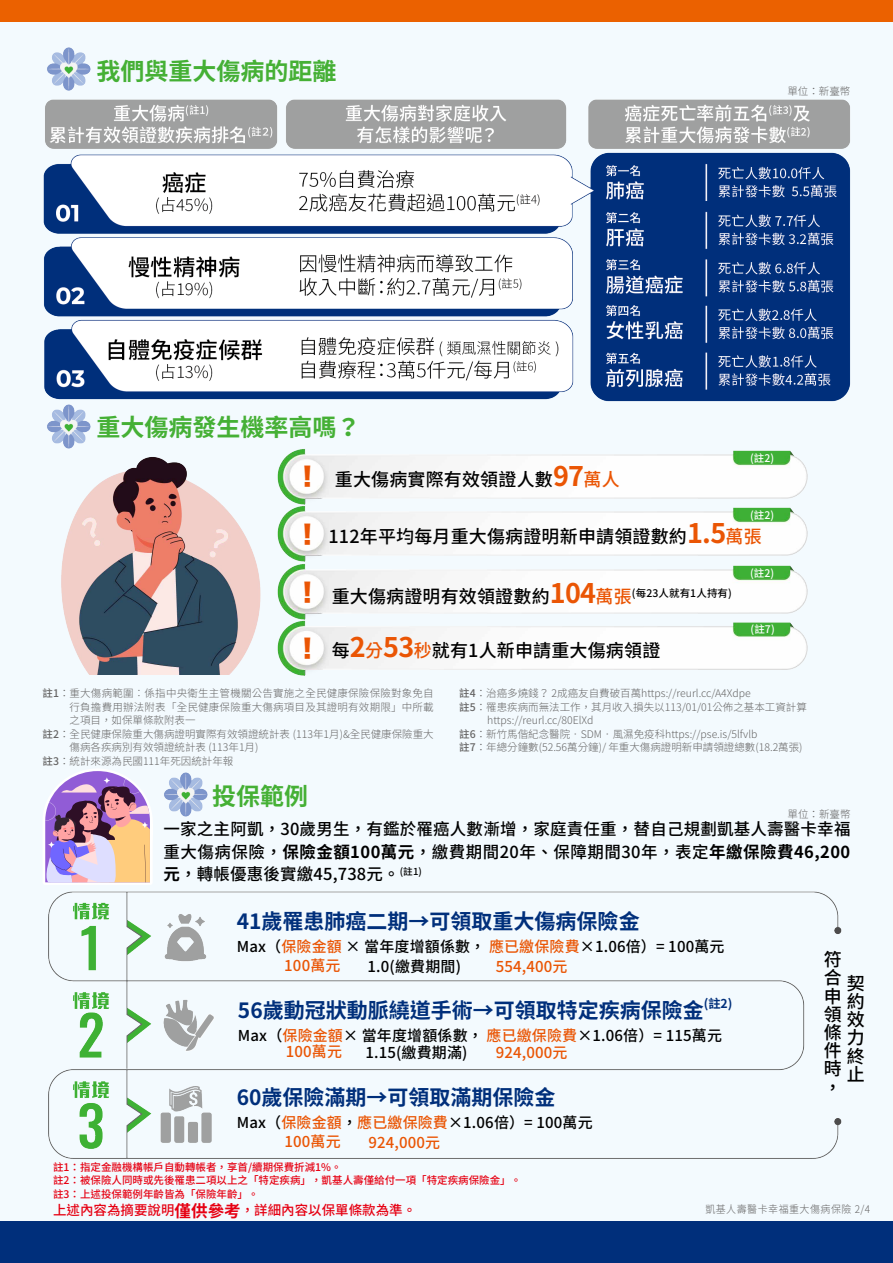
<style>
.page{position:relative;width:893px;height:1263px;background:#f3fafe}
.page>*{position:absolute;margin:0;border:0;box-sizing:border-box;transform-origin:0 0}
.t1{font:25.5px "Hira Kaku Std W8";color:#ea5504}
.t2{font:700 24px "Noto Sans CJ Ktc";color:#45b035}
.t3{font:700 21px "Noto Sans CJ Ktc";color:#002f7b}
.t4{font:500 18px/18.1px "Noto Sans CJ Ktc";letter-spacing:.01em;color:#000;text-align:justify}
.t5{font:500 16.5px/22.5px "Noto Sans CJ Ktc";letter-spacing:.01em;color:#000;text-align:justify}
.t6{font:500 15px "Noto Sans CJ Ktc";letter-spacing:.01em;color:#000}
.t7{font:500 15px "Noto Sans CJ Ktc";letter-spacing:.01em;color:#ea5504}
.t8{font:500 13.5px "Noto Sans CJ Ktc";color:#e60012}
.t9{font:700 12.3px "Noto Sans CJ Ktc";color:#002f7b}
.t10{font:300 10.5px "Noto Sans CJ Ktc";color:#656464}
.t11{font:500 10.5px/13.5px "Noto Sans CJ Ktc";color:#e60012}
.t12{font:300 10.5px "Noto Sans CJ Ktc";letter-spacing:.02em;color:#656464}
.t13{font:300 10.5px "Noto Sans CJ Ktc";letter-spacing:.05em;color:#656464;scale:.95 1}
.t14{font:500 10.5px "Noto Sans CJ Ktc";letter-spacing:.01em;color:#fff}
.s1{font-weight:700;font-size:27px;color:#ea5504}
.s2{color:#ea5504}
.s3{font-weight:500}
.s4{font-weight:700}
.s5{font-weight:700;font-size:16.5px}
</style>
<div class="page">
<div style="left:0;top:0;width:893px;height:21px;background:#eb6100"></div>
<div style="left:0;top:1221px;width:893px;height:42px;background:#002f7b"></div>
<img style="left:48px;top:891px;width:794px;height:268px">
<img style="left:47px;top:47px;width:44px;height:44px">
<img style="left:47px;top:405px;width:44px;height:44px">
<img style="left:164px;top:772px;width:44px;height:45px">
<svg style="left:43px;top:769px;width:110px;height:116px"></svg>
<img style="left:61px;top:457px;width:200px;height:218px">
<img style="left:277px;top:631px;width:531px;height:45px">
<img style="left:277px;top:449px;width:531px;height:42px">
<img style="left:277px;top:491px;width:531px;height:57px">
<img style="left:277px;top:548px;width:531px;height:83px">
<img style="left:43px;top:99px;width:808px;height:306px">
<h2 class="t2" style="left:97px;top:57px;width:242px">我們與重大傷病的距離</h2>
<p class="t10" style="left:787px;top:85px;width:64px">單位：新臺幣</p>
<h2 class="t2" style="left:97px;top:414px;width:266px">重大傷病發生機率高嗎？</h2>
<h1 class="t1" style="left:303px;top:463px;width:11px">!</h1>
<h3 class="t4" style="left:335px;top:471px;width:286px">重大傷病實際有效領證人數<span class="s1">97</span><span class="s2">萬人</span></h3>
<p class="t14" style="left:750px;top:452px;width:26px">(註2)</p>
<h1 class="t1" style="left:303px;top:520px;width:11px">!</h1>
<p class="t14" style="left:750px;top:509px;width:26px">(註2)</p>
<h3 class="t4" style="left:328px;top:527px;width:435px">112年平均每月重大傷病證明新申請領證數約<span class="s1">1.5</span><span class="s2">萬張</span></h3>
<p class="t14" style="left:750px;top:567px;width:26px">(註2)</p>
<h1 class="t1" style="left:303px;top:578px;width:11px">!</h1>
<h3 class="t4" style="left:332px;top:587px;width:402px">重大傷病證明有效領證數約<span class="s1">104</span><span class="s2">萬張</span><sup>(每23人就有1人持有)</sup></h3>
<h1 class="t1" style="left:303px;top:634px;width:11px">!</h1>
<h3 class="t4" style="left:332px;top:642px;width:330px">每<span class="s1">2</span><span class="s2">分</span><span class="s1">53</span><span class="s2">秒</span>就有1人新申請重大傷病領證</h3>
<p class="t14" style="left:750px;top:623px;width:26px">(註7)</p>
<p class="t12" style="left:43px;top:687px;width:393px"><span class="s3">註1</span>：重大傷病範圍︰係指中央衛生主管機關公告實施之全民健康保險保險對象免自</p>
<p class="t12" style="left:70px;top:701px;width:366px">行負擔費用辦法附表「全民健康保險重大傷病項目及其證明有效期限」中所載</p>
<p class="t10" style="left:70px;top:714px;width:127px">之項目，如保單條款附表一</p>
<p class="t10" style="left:43px;top:728px;width:393px"><span class="s3">註2</span>：全民健康保險重大傷病證明實際有效領證統計表 (113年1月)&amp;全民健康保險重大</p>
<p class="t10" style="left:70px;top:741px;width:190px">傷病各疾病別有效領證統計表 (113年1月)</p>
<p class="t10" style="left:43px;top:755px;width:192px"><span class="s3">註3</span>：統計來源為民國111年死因統計年報</p>
<h2 class="t2" style="left:212px;top:783px;width:97px">投保範例</h2>
<p class="t10" style="left:459px;top:687px;width:293px"><span class="s3">註4</span>：治癌多燒錢？ 2成癌友自費破百萬https://reurl.cc/A4Xdpe</p>
<p class="t10" style="left:459px;top:701px;width:349px"><span class="s3">註5</span>：罹患疾病而無法工作，其月收入損失以113/01/01公佈之基本工資計算</p>
<p class="t10" style="left:487px;top:714px;width:108px">https://reurl.cc/80ElXd</p>
<p class="t10" style="left:459px;top:728px;width:300px"><span class="s3">註6</span>：新竹馬偕紀念醫院‧SDM‧風濕免疫科https://pse.is/5lfvlb</p>
<p class="t10" style="left:459px;top:741px;width:345px"><span class="s3">註7</span>：年總分鐘數(52.56萬分鐘)/ 年重大傷病證明新申請領證總數(18.2萬張)</p>
<p class="t10" style="left:787px;top:808px;width:64px">單位：新臺幣</p>
<h3 class="t5" style="left:164px;top:818px;width:688px">一家之主阿凱，30歲男生，有鑑於罹癌人數漸增，家庭責任重，替自己規劃凱基人壽醫卡幸福重大傷病保險，<span class="s4">保險金額100萬元</span>，繳費期間20年、保障期間30年，表定<span class="s4">年繳保險費46,200元</span>，轉帳優惠後實繳45,738元。<sup>(註1)</sup></h3>
<h3 class="t3" style="left:237px;top:909px;width:404px">41歲罹患肺癌二期→可領取重大傷病保險金</h3>
<h3 class="t6" style="left:237px;top:938px;width:489px">Max（<span class="s2">保險金額</span> × 當年度增額係數，<span class="s2">應已繳保險費</span>×1.06倍）= 100萬元</h3>
<h3 class="t7" style="left:284px;top:957px;width:58px">100萬元</h3>
<h3 class="t6" style="left:368px;top:958px;width:95px">1.0(繳費期間)</h3>
<h3 class="t7" style="left:496px;top:958px;width:73px">554,400元</h3>
<h3 class="t3" style="left:238px;top:999px;width:467px">56歲動冠狀動脈繞道手術→可領取特定疾病保險金</h3>
<p class="t9" style="left:704px;top:997px;width:30px">(註2)</p>
<h3 class="t6" style="left:238px;top:1027px;width:486px">Max（<span class="s2">保險金額</span>× 當年度增額係數，<span class="s2">應已繳保險費</span>×1.06倍）= 115萬元</h3>
<h3 class="t7" style="left:286px;top:1043px;width:58px">100萬元</h3>
<h3 class="t6" style="left:365px;top:1044px;width:104px">1.15(繳費期滿)</h3>
<h3 class="t7" style="left:496px;top:1044px;width:73px">924,000元</h3>
<h3 class="t3" style="left:237px;top:1085px;width:320px">60歲保險滿期→可領取滿期保險金</h3>
<h3 class="t6" style="left:237px;top:1114px;width:357px">Max（<span class="s2">保險金額</span>，<span class="s2">應已繳保險費</span>×1.06倍）= 100萬元</h3>
<h3 class="t7" style="left:284px;top:1132px;width:58px">100萬元</h3>
<h3 class="t7" style="left:368px;top:1134px;width:73px">924,000元</h3>
<h3 class="t4" style="left:824px;top:951px;width:19px">符合申領條件時，</h3>
<h3 class="t4" style="left:847px;top:974px;width:19px">契約效力終止</h3>
<p class="t11" style="left:53px;top:1160px;width:469px">註1：指定金融機構帳戶自動轉帳者，享首/續期保費折減1%。<br>註2：被保險人同時或先後罹患二項以上之「特定疾病」，凱基人壽僅給付一項「特定疾病保險金」。註3：上述投保範例年齡皆為「保險年齡」。</p>
<p class="t8" style="left:53px;top:1203px;width:365px">上述內容為摘要說明<span class="s5">僅供參考</span>，詳細內容以保單條款為準。</p>
<p class="t13" style="left:705px;top:1203px;width:175px">凱基人壽醫卡幸福重大傷病保險 2/4</p>
</div>
